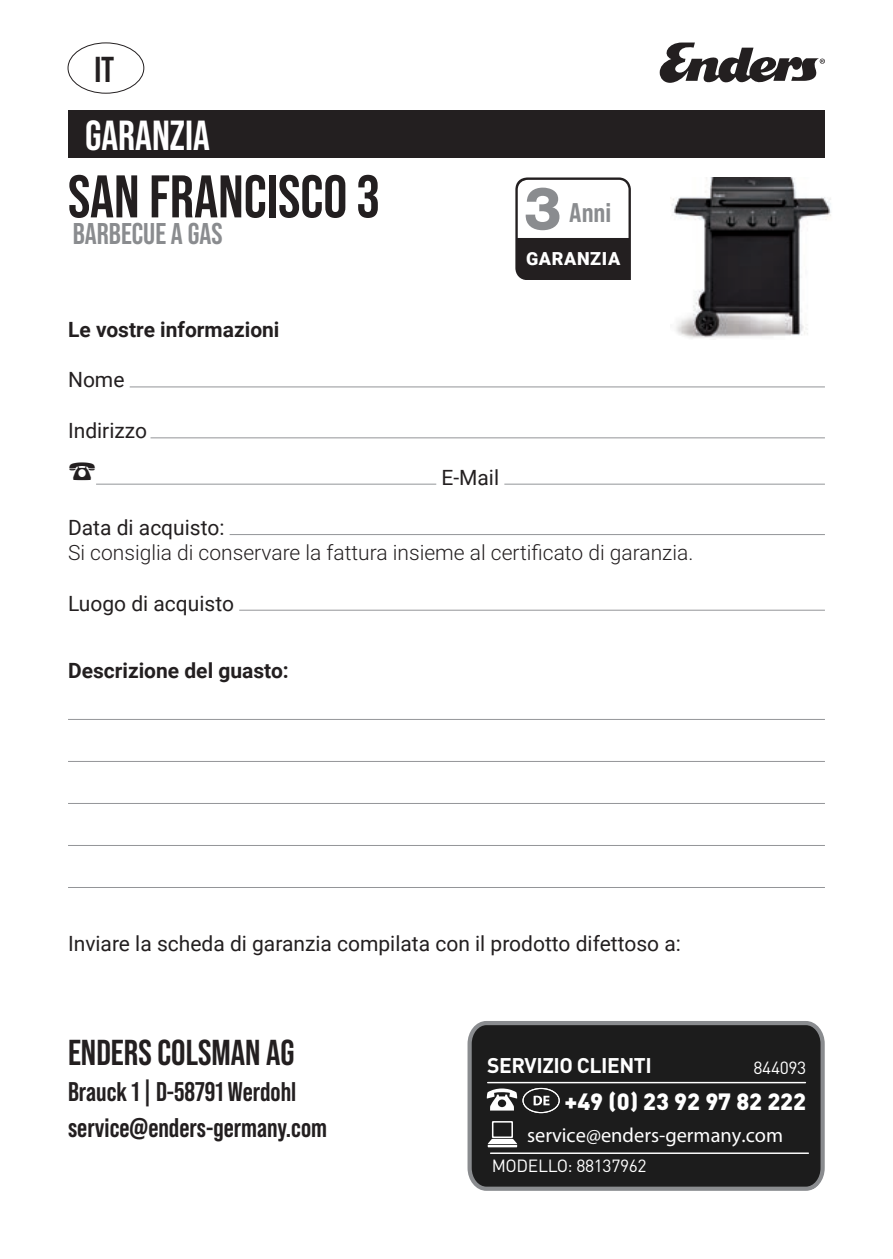
<style>
.page{position:relative;width:893px;height:1259px;background:#fff}
.page>*{position:absolute;margin:0;border:0;box-sizing:border-box;transform-origin:0 0}
.t1{font:700 60px "Bebas Neue Pro";color:#231f20}
.t2{font:700 42px "Bebas Neue Pro";color:#fff}
.t3{font:700 36px "Bebas Neue Pro";color:#231f20}
.t4{font:700 30px "Bebas Neue Pro";color:#8a8c8f}
.t5{font:700 27px/36px "Bebas Neue Pro";color:#231f20}
.t6{font:27px "Bebas Neue Pro Sm E Eb";color:#8a8c8f}
.t7{font:900 23.4px "DIN Pro";color:#fff}
.t8{font:21px "Roboto";color:#231f20}
.t9{font:300 21px "Roboto";color:#231f20}
.t10{font:700 21px "Roboto";color:#231f20}
.t11{font:700 21px "DIN Pro";letter-spacing:-.02em;color:#fff}
.t12{font:20.4px "Myriad Pro";color:#fff}
.t13{font:900 18px "Roboto";letter-spacing:.035em;color:#fff}
.t14{font:17.4px "DIN Pro";letter-spacing:-.02em;color:#fff}
</style>
<div class="page">
<svg style="left:660px;top:43px;width:165px;height:40px"></svg>
<div style="left:68px;top:111px;width:757px;height:47px;background:#231f20"></div>
<hr style="left:130px;top:386px;width:695px;height:1px;background:#939598">
<hr style="left:96px;top:483px;width:340px;height:2px;background:#939598">
<hr style="left:504px;top:483px;width:321px;height:2px;background:#939598">
<hr style="left:230px;top:534px;width:595px;height:1px;background:#939598">
<hr style="left:239px;top:609px;width:586px;height:2px;background:#939598">
<hr style="left:68px;top:719px;width:757px;height:1px;background:#939598">
<hr style="left:68px;top:761px;width:757px;height:1px;background:#939598">
<hr style="left:68px;top:803px;width:757px;height:1px;background:#939598">
<hr style="left:68px;top:845px;width:757px;height:1px;background:#939598">
<hr style="left:68px;top:887px;width:757px;height:1px;background:#939598">
<img style="left:670px;top:177px;width:161px;height:161px">
<svg style="left:515px;top:177px;width:116px;height:102px"></svg>
<hr style="left:151px;top:437px;width:674px;height:1px;background:#939598">
<div style="left:68px;top:43px;width:76px;height:51px;border:1px solid #231f20;border-radius:50%"></div>
<svg style="left:467px;top:1021px;width:358px;height:170px;background:#2c2c2c"></svg>
<h3 class="t3" style="left:94px;top:49px;width:22px">IT</h3>
<h2 class="t2" style="left:85px;top:111px;width:126px">GARANZIA</h2>
<h1 class="t1" style="left:68px;top:162px;width:313px">SAN FRANCISCO 3</h1>
<h3 class="t4" style="left:73px;top:217px;width:151px">BARBECUE A GAS</h3>
<p class="t10" style="left:68px;top:315px;width:213px">Le vostre informazioni</p>
<p class="t8" style="left:68px;top:365px;width:58px">Nome</p>
<p class="t8" style="left:68px;top:415px;width:81px">Indirizzo</p>
<p class="t6" style="left:569px;top:197px;width:44px">Anni</p>
<p class="t13" style="left:526px;top:246px;width:96px">GARANZIA</p>
<p class="t8" style="left:441px;top:462px;width:59px">E-Mail</p>
<p class="t8" style="left:68px;top:513px;width:158px">Data di acquisto:</p>
<p class="t9" style="left:68px;top:538px;width:627px">Si consiglia di conservare la fattura insieme al certificato di garanzia.</p>
<p class="t8" style="left:68px;top:588px;width:167px">Luogo di acquisto</p>
<p class="t10" style="left:68px;top:655px;width:222px">Descrizione del guasto:</p>
<p class="t8" style="left:68px;top:928px;width:614px">Inviare la scheda di garanzia compilata con il prodotto difettoso a:</p>
<h3 class="t3" style="left:68px;top:1031px;width:228px">ENDERS COLSMAN AG</h3>
<p class="t5" style="left:68px;top:1073px;width:260px">Brauck 1 | D-58791 Werdohl service@enders-germany.com</p>
<p class="t11" style="left:487px;top:1048px;width:166px">SERVIZIO CLIENTI</p>
<p class="t7" style="left:564px;top:1082px;width:243px">+49 (0) 23 92 97 82 222</p>
<p class="t14" style="left:753px;top:1054px;width:54px">844093</p>
<p class="t12" style="left:527px;top:1123px;width:257px">service@enders-germany.com</p>
<p class="t14" style="left:492px;top:1152px;width:157px">MODELLO: 88137962</p>
</div>
